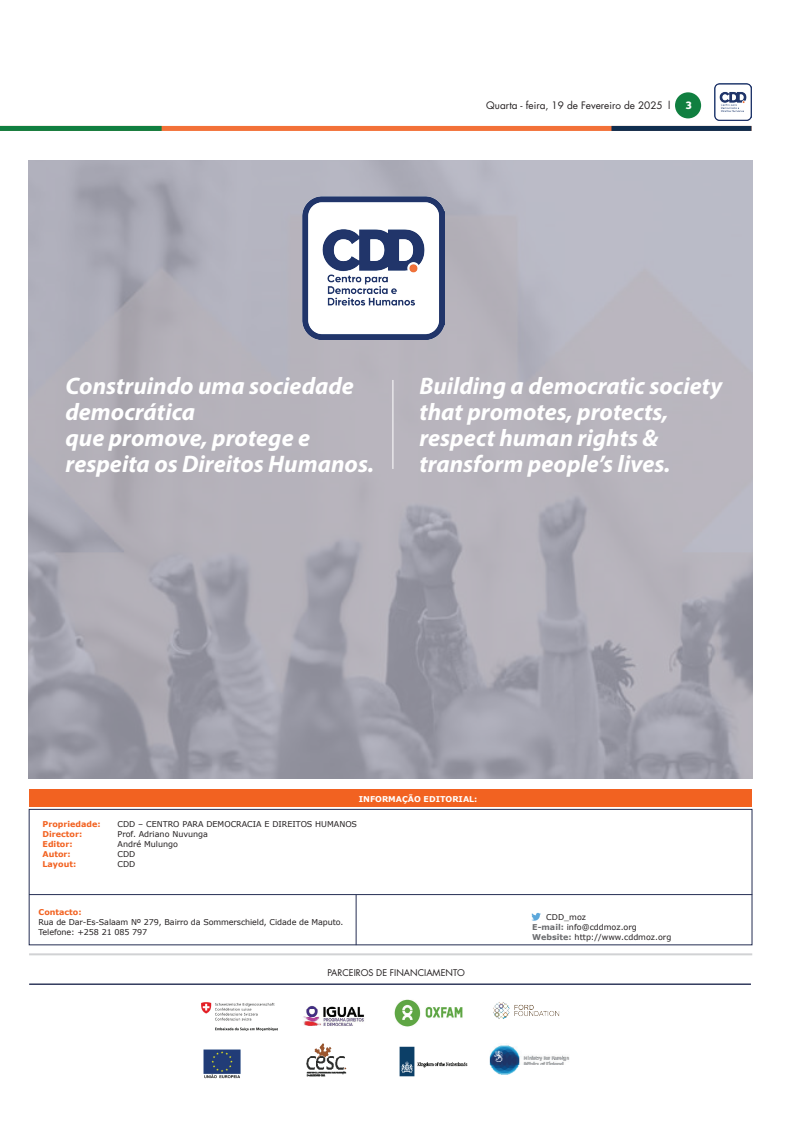
<style>
.page{position:relative;width:794px;height:1134px;background:#fff}
.page>*{position:absolute;margin:0;border:0;box-sizing:border-box;transform-origin:0 0}
.t1{font:italic 700 24px/26px "Myriad Pro";color:#fff}
.t2{font:10px "Futura LT";color:#231f20}
.t3{font:700 10px "Popular";color:#fff}
.t4{font:9px "Futura LT";color:#231f20}
.t5{font:8px/10px "Verdana";color:#231f20}
.t6{font:700 8px "Verdana";color:#f26221}
.t7{font:700 8px "Verdana";color:#fff}
.s1{font-weight:700;color:#6c6d70}
</style>
<div class="page">
<div style="left:0;top:126px;width:751px;height:5px;background:#f37138"></div>
<div style="left:0;top:126px;width:162px;height:5px;background:#107f40"></div>
<div style="left:611px;top:126px;width:140px;height:5px;background:#102e4f"></div>
<div style="left:675px;top:92px;width:26px;height:26px;background:#107f40;border-radius:50%"></div>
<img style="left:714px;top:84px;width:37px;height:36px">
<div style="left:30px;top:789px;width:722px;height:18px;background:#f26221"></div>
<div style="left:29px;top:809px;width:723px;height:136px;border:1px solid #252e53"></div>
<hr style="left:29px;top:894px;width:723px;height:1px;background:#252e53">
<hr style="left:356px;top:895px;width:1px;height:50px;background:#252e53">
<img style="left:531px;top:912px;width:10px;height:9px">
<hr style="left:29px;top:953px;width:723px;height:2px;background:#d1d2d4">
<img style="left:203px;top:1049px;width:37px;height:29px">
<img style="left:201px;top:1002px;width:77px;height:28px">
<img style="left:394px;top:999px;width:68px;height:27px">
<img style="left:493px;top:1002px;width:67px;height:17px">
<img style="left:399px;top:1046px;width:69px;height:31px">
<img style="left:303px;top:1006px;width:61px;height:20px">
<img style="left:306px;top:1043px;width:41px;height:34px">
<img style="left:489px;top:1045px;width:81px;height:30px">
<hr style="left:29px;top:984px;width:722px;height:1px;background:#252e53">
<svg style="left:28px;top:160px;width:725px;height:618px;background:#adacb6"></svg>
<hr style="left:392px;top:380px;width:1px;height:89px;background:#fff">
<img style="left:302px;top:196px;width:143px;height:143px">
<p class="t2" style="left:486px;top:99px;width:185px">Quarta - feira, 19 de Fevereiro de 2025 l</p>
<p class="t3" style="left:685px;top:98px;width:7px">3</p>
<h1 class="t1" style="left:65px;top:372px;width:310px">Construindo uma sociedade democrática<br>que promove, protege e respeita os Direitos Humanos.</h1>
<h1 class="t1" style="left:419px;top:372px;width:304px">Building a democratic society that promotes, protects, respect human rights &amp; transform people’s lives.</h1>
<p class="t7" style="left:359px;top:793px;width:120px">INFORMAÇÃO EDITORIAL:</p>
<p class="t6" style="left:43px;top:819px;width:60px">Propriedade:</p>
<p class="t5" style="left:118px;top:819px;width:241px">CDD – CENTRO PARA DEMOCRACIA E DIREITOS HUMANOS</p>
<p class="t6" style="left:43px;top:829px;width:41px">Director:</p>
<p class="t5" style="left:118px;top:829px;width:92px">Prof. Adriano Nuvunga</p>
<p class="t6" style="left:43px;top:839px;width:32px">Editor:</p>
<p class="t5" style="left:118px;top:839px;width:62px">André Mulungo</p>
<p class="t6" style="left:43px;top:849px;width:30px">Autor:</p>
<p class="t5" style="left:118px;top:849px;width:19px">CDD</p>
<p class="t6" style="left:43px;top:859px;width:35px">Layout:</p>
<p class="t5" style="left:118px;top:859px;width:19px">CDD</p>
<p class="t6" style="left:39px;top:907px;width:45px">Contacto:</p>
<p class="t5" style="left:39px;top:917px;width:306px">Rua de Dar-Es-Salaam Nº 279, Bairro da Sommerschield, Cidade de Maputo.<br>Telefone: +258 21 085 797</p>
<p class="t5" style="left:532px;top:912px;width:141px;text-indent:14px">CDD_moz<br><span class="s1">E-mail:</span> info@cddmoz.org<br><span class="s1">Website:</span> http://www.cddmoz.org</p>
<p class="t4" style="left:327px;top:967px;width:139px">PARCEIROS DE FINANCIAMENTO</p>
</div>
